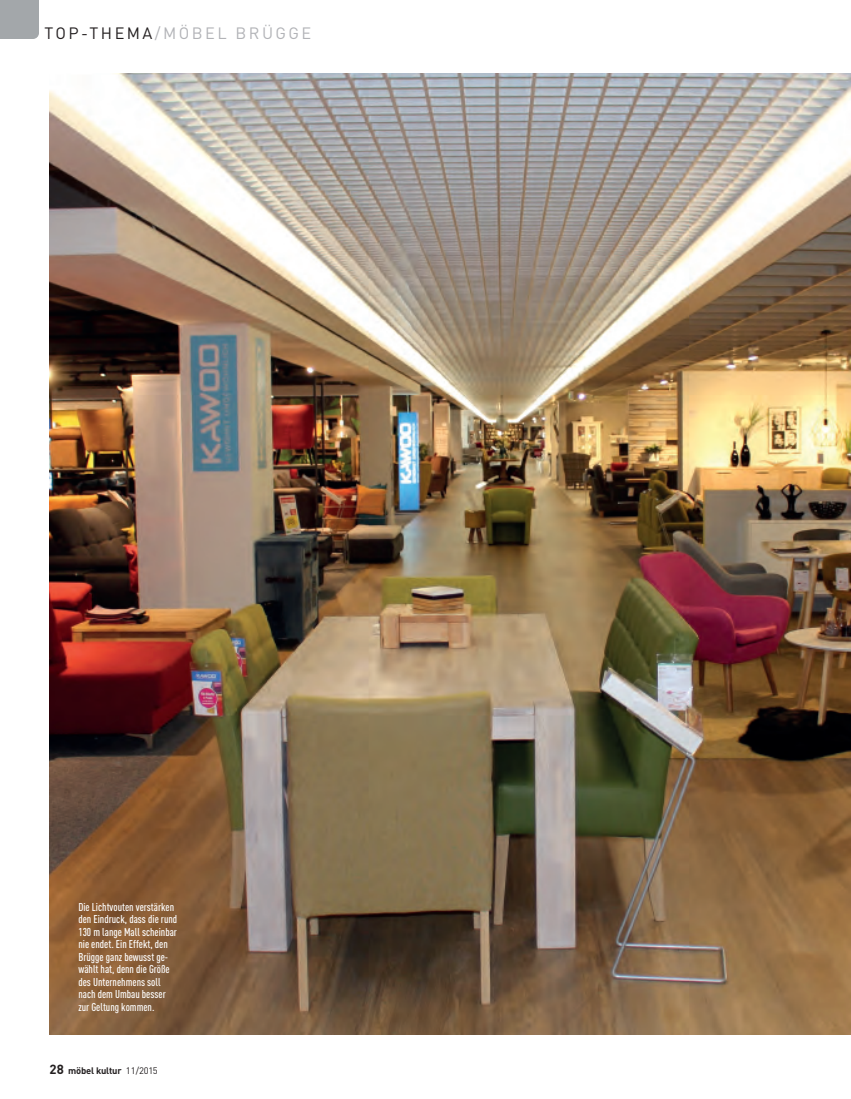
<style>
.page{position:relative;width:851px;height:1099px;background:#fff}
.page>*{position:absolute;margin:0;border:0;box-sizing:border-box;transform-origin:0 0}
.t1{font:16.25px "DIN Pro";letter-spacing:.15em;color:#b2b3b7}
.t2{font:500 condensed 11.25px/12.5px "DIN Pro";color:#fff}
.t3{font:700 9.38px "DIN Pro";letter-spacing:-.02em;color:#231f20}
.s1{color:#231f20}
.s2{font-size:13.12px}
.s3{font-weight:400}
</style>
<div class="page">
<div style="left:0;top:0;width:39px;height:39px;background:#a3a7aa"></div>
<img style="left:50px;top:73px;width:800px;height:961px">
<h1 class="t1" style="left:44px;top:20px;width:268px"><span class="s1">TOP-THEMA</span>/MÖBEL BRÜGGE</h1>
<p class="t2" style="left:78px;top:899px;width:100px">Die Lichtvouten verstärken den Eindruck, dass die rund<br>130 m lange Mall scheinbar nie endet. Ein Effekt, den<br>Brügge ganz bewusst ge&shy;wählt hat, denn die Größe des Unternehmens soll nach dem Umbau besser zur Geltung kommen.</p>
<p class="t3" style="left:50px;top:1062px;width:110px"><span class="s2">28</span> möbel kultur <span class="s3">11/2015</span></p>
</div>
